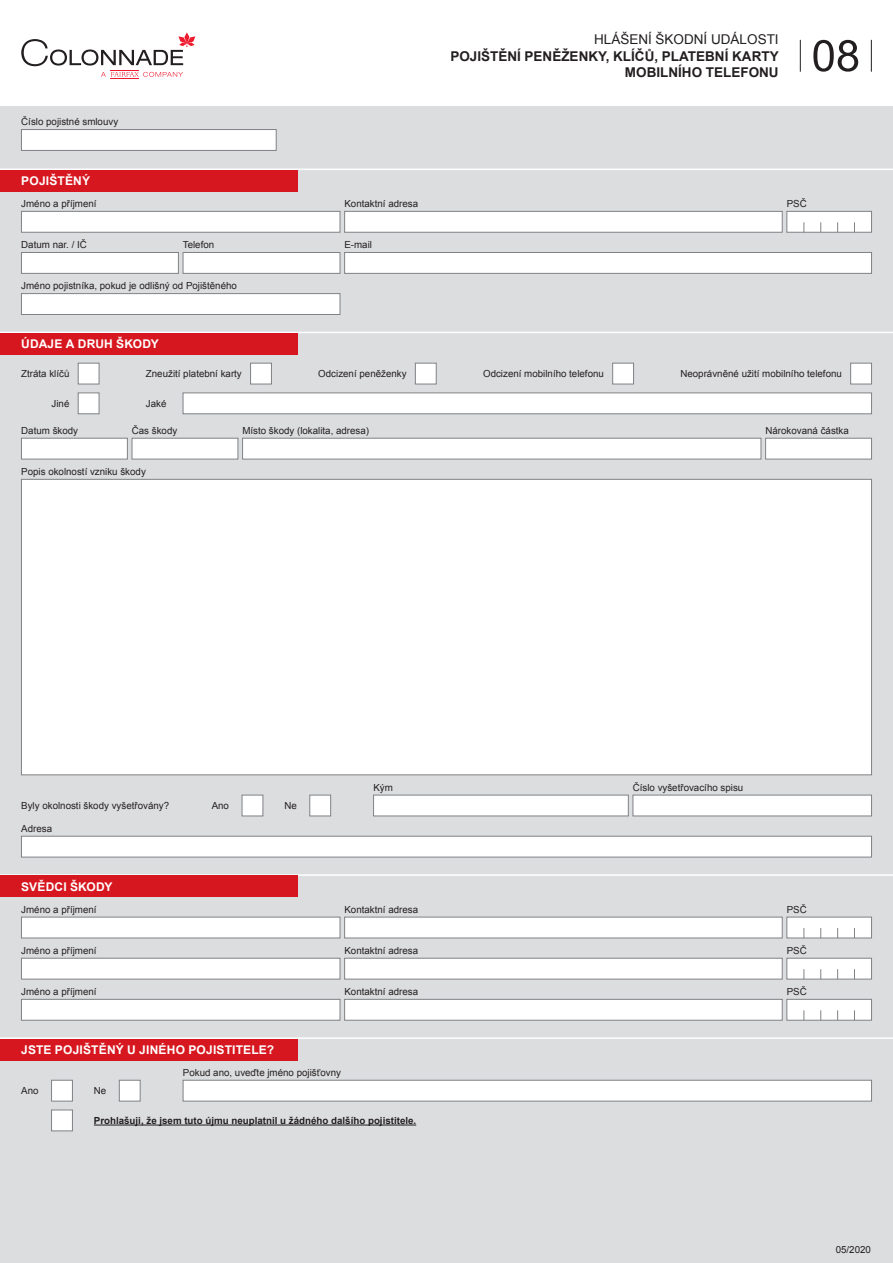
<style>
.page{position:relative;width:893px;height:1263px;background:#fff}
.page>*{position:absolute;margin:0;border:0;box-sizing:border-box;transform-origin:0 0}
._01_nadpis_v_bunkach{font:700 13.5px "Arial";color:#231f20}
._01_nadpis_v_bunkach-2{font:13.5px "Arial";color:#231f20}
._01_nadpis_v_bunkach-3{font:700 12px "Arial";letter-spacing:.015em;color:#fff}
._01_nadpis_v_bunkach-4{font:9.75px "Arial";color:#231f20}
.t1{font:700 9.75px "Arial";color:#231f20}
</style>
<div class="page">
<div style="left:0;top:106px;width:893px;height:1157px;background:#dcdddf"></div>
<div style="left:21px;top:129px;width:255px;height:22px;background:#fff;border:1px solid #808285"></div>
<hr style="left:0;top:169px;width:893px;height:1px;background:#fff">
<div style="left:0;top:170px;width:298px;height:21px;background:#d7171f"></div>
<hr style="left:0;top:332px;width:893px;height:1px;background:#fff">
<div style="left:0;top:333px;width:298px;height:21px;background:#d7171f"></div>
<svg style="left:813px;top:40px;width:45px;height:32px"></svg>
<hr style="left:800px;top:40px;width:1px;height:32px;background:#231f20">
<hr style="left:871px;top:40px;width:1px;height:32px;background:#231f20">
<div style="left:21px;top:252px;width:158px;height:22px;background:#fff;border:1px solid #808285"></div>
<div style="left:183px;top:252px;width:157px;height:22px;background:#fff;border:1px solid #808285"></div>
<div style="left:344px;top:252px;width:528px;height:22px;background:#fff;border:1px solid #808285"></div>
<div style="left:21px;top:211px;width:319px;height:21px;background:#fff;border:1px solid #808285"></div>
<div style="left:787px;top:211px;width:85px;height:21px;background:#fff;border:1px solid #808285"></div>
<div style="left:21px;top:293px;width:319px;height:22px;background:#fff;border:1px solid #808285"></div>
<div style="left:344px;top:211px;width:438px;height:21px;background:#fff;border:1px solid #808285"></div>
<div style="left:78px;top:363px;width:21px;height:21px;background:#fff;border:1px solid #808285"></div>
<div style="left:250px;top:363px;width:22px;height:21px;background:#fff;border:1px solid #808285"></div>
<div style="left:612px;top:363px;width:22px;height:21px;background:#fff;border:1px solid #808285"></div>
<div style="left:415px;top:363px;width:21px;height:21px;background:#fff;border:1px solid #808285"></div>
<div style="left:850px;top:363px;width:22px;height:21px;background:#fff;border:1px solid #808285"></div>
<div style="left:183px;top:393px;width:689px;height:21px;background:#fff;border:1px solid #808285"></div>
<div style="left:242px;top:438px;width:519px;height:21px;background:#fff;border:1px solid #808285"></div>
<div style="left:21px;top:479px;width:851px;height:296px;background:#fff;border:1px solid #808285"></div>
<div style="left:21px;top:438px;width:107px;height:21px;background:#fff;border:1px solid #808285"></div>
<div style="left:765px;top:438px;width:107px;height:21px;background:#fff;border:1px solid #808285"></div>
<div style="left:132px;top:438px;width:106px;height:21px;background:#fff;border:1px solid #808285"></div>
<div style="left:78px;top:393px;width:21px;height:21px;background:#fff;border:1px solid #808285"></div>
<div style="left:242px;top:795px;width:21px;height:21px;background:#fff;border:1px solid #808285"></div>
<div style="left:310px;top:795px;width:21px;height:21px;background:#fff;border:1px solid #808285"></div>
<div style="left:373px;top:795px;width:255px;height:21px;background:#fff;border:1px solid #808285"></div>
<div style="left:633px;top:795px;width:239px;height:21px;background:#fff;border:1px solid #808285"></div>
<div style="left:21px;top:836px;width:851px;height:21px;background:#fff;border:1px solid #808285"></div>
<hr style="left:0;top:874px;width:893px;height:2px;background:#fff">
<div style="left:0;top:876px;width:298px;height:21px;background:#d7171f"></div>
<div style="left:21px;top:917px;width:319px;height:21px;background:#fff;border:1px solid #808285"></div>
<div style="left:344px;top:917px;width:438px;height:21px;background:#fff;border:1px solid #808285"></div>
<div style="left:787px;top:917px;width:85px;height:21px;background:#fff;border:1px solid #808285"></div>
<div style="left:21px;top:958px;width:319px;height:21px;background:#fff;border:1px solid #808285"></div>
<div style="left:344px;top:958px;width:438px;height:21px;background:#fff;border:1px solid #808285"></div>
<div style="left:787px;top:958px;width:85px;height:21px;background:#fff;border:1px solid #808285"></div>
<div style="left:21px;top:999px;width:319px;height:21px;background:#fff;border:1px solid #808285"></div>
<div style="left:344px;top:999px;width:438px;height:21px;background:#fff;border:1px solid #808285"></div>
<div style="left:787px;top:999px;width:85px;height:21px;background:#fff;border:1px solid #808285"></div>
<hr style="left:0;top:1037px;width:893px;height:2px;background:#fff">
<div style="left:0;top:1039px;width:298px;height:21px;background:#d7171f"></div>
<div style="left:183px;top:1080px;width:689px;height:21px;background:#fff;border:1px solid #808285"></div>
<div style="left:51px;top:1080px;width:22px;height:21px;background:#fff;border:1px solid #808285"></div>
<div style="left:119px;top:1080px;width:21px;height:21px;background:#fff;border:1px solid #808285"></div>
<div style="left:51px;top:1110px;width:22px;height:21px;background:#fff;border:1px solid #808285"></div>
<hr style="left:94px;top:1124px;width:322px;height:1px;background:#231f20">
<svg style="left:21px;top:32px;width:174px;height:47px"></svg>
<p class="_01_nadpis_v_bunkach-4" style="left:21px;top:115px;width:98px">Číslo pojistné smlouvy</p>
<p class="_01_nadpis_v_bunkach-3" style="left:21px;top:173px;width:70px">POJIŠTĚNÝ</p>
<p class="_01_nadpis_v_bunkach-2" style="left:594px;top:31px;width:186px">HLÁŠENÍ ŠKODNÍ UDÁLOSTI</p>
<p class="_01_nadpis_v_bunkach" style="left:450px;top:47px;width:330px">POJIŠTĚNÍ PENĚŽENKY, KLÍČŮ, PLATEBNÍ KARTY</p>
<p class="_01_nadpis_v_bunkach" style="left:625px;top:63px;width:155px">MOBILNÍHO TELEFONU</p>
<p class="_01_nadpis_v_bunkach-4" style="left:21px;top:197px;width:77px">Jméno a příjmení</p>
<p class="_01_nadpis_v_bunkach-4" style="left:787px;top:197px;width:22px">PSČ</p>
<p class="_01_nadpis_v_bunkach-4" style="left:344px;top:197px;width:75px">Kontaktní adresa</p>
<p class="_01_nadpis_v_bunkach-4" style="left:21px;top:238px;width:67px">Datum nar. / IČ</p>
<p class="_01_nadpis_v_bunkach-4" style="left:183px;top:238px;width:33px">Telefon</p>
<p class="_01_nadpis_v_bunkach-4" style="left:344px;top:238px;width:29px">E-mail</p>
<p class="_01_nadpis_v_bunkach-4" style="left:21px;top:279px;width:217px">Jméno pojistníka, pokud je odlišný od Pojištěného</p>
<p class="_01_nadpis_v_bunkach-3" style="left:21px;top:336px;width:139px">ÚDAJE A DRUH ŠKODY</p>
<p class="_01_nadpis_v_bunkach-4" style="left:21px;top:367px;width:50px">Ztráta klíčů</p>
<p class="_01_nadpis_v_bunkach-4" style="left:146px;top:367px;width:97px">Zneužití platební karty</p>
<p class="_01_nadpis_v_bunkach-4" style="left:318px;top:367px;width:90px">Odcizení peněženky</p>
<p class="_01_nadpis_v_bunkach-4" style="left:483px;top:367px;width:122px">Odcizení mobilního telefonu</p>
<p class="_01_nadpis_v_bunkach-4" style="left:680px;top:367px;width:163px">Neoprávněné užití mobilního telefonu</p>
<p class="_01_nadpis_v_bunkach-4" style="left:146px;top:397px;width:22px">Jaké</p>
<p class="_01_nadpis_v_bunkach-4" style="left:242px;top:424px;width:128px">Místo škody (lokalita, adresa)</p>
<p class="_01_nadpis_v_bunkach-4" style="left:21px;top:465px;width:126px">Popis okolností vzniku škody</p>
<p class="_01_nadpis_v_bunkach-4" style="left:52px;top:397px;width:19px">Jiné</p>
<p class="_01_nadpis_v_bunkach-4" style="left:21px;top:424px;width:58px">Datum škody</p>
<p class="_01_nadpis_v_bunkach-4" style="left:132px;top:424px;width:47px">Čas škody</p>
<p class="_01_nadpis_v_bunkach-4" style="left:765px;top:424px;width:85px">Nárokovaná částka</p>
<p class="_01_nadpis_v_bunkach-4" style="left:21px;top:799px;width:149px">Byly okolnosti škody vyšetřovány?</p>
<p class="_01_nadpis_v_bunkach-4" style="left:212px;top:799px;width:19px">Ano</p>
<p class="_01_nadpis_v_bunkach-4" style="left:284px;top:799px;width:14px">Ne</p>
<p class="_01_nadpis_v_bunkach-4" style="left:21px;top:822px;width:32px">Adresa</p>
<p class="_01_nadpis_v_bunkach-4" style="left:373px;top:781px;width:21px">Kým</p>
<p class="_01_nadpis_v_bunkach-4" style="left:633px;top:781px;width:112px">Číslo vyšetřovacího spisu</p>
<p class="_01_nadpis_v_bunkach-3" style="left:21px;top:878px;width:93px">SVĚDCI ŠKODY</p>
<p class="_01_nadpis_v_bunkach-4" style="left:21px;top:903px;width:77px">Jméno a příjmení</p>
<p class="_01_nadpis_v_bunkach-4" style="left:344px;top:903px;width:75px">Kontaktní adresa</p>
<p class="_01_nadpis_v_bunkach-4" style="left:787px;top:903px;width:22px">PSČ</p>
<p class="_01_nadpis_v_bunkach-4" style="left:21px;top:944px;width:77px">Jméno a příjmení</p>
<p class="_01_nadpis_v_bunkach-4" style="left:344px;top:944px;width:75px">Kontaktní adresa</p>
<p class="_01_nadpis_v_bunkach-4" style="left:787px;top:944px;width:22px">PSČ</p>
<p class="_01_nadpis_v_bunkach-4" style="left:21px;top:985px;width:77px">Jméno a příjmení</p>
<p class="_01_nadpis_v_bunkach-4" style="left:344px;top:985px;width:75px">Kontaktní adresa</p>
<p class="_01_nadpis_v_bunkach-4" style="left:787px;top:985px;width:22px">PSČ</p>
<p class="_01_nadpis_v_bunkach-3" style="left:21px;top:1042px;width:254px">JSTE POJIŠTĚNÝ U JINÉHO POJISTITELE?</p>
<p class="_01_nadpis_v_bunkach-4" style="left:183px;top:1066px;width:160px">Pokud ano, uveďte jméno pojišťovny</p>
<p class="_01_nadpis_v_bunkach-4" style="left:21px;top:1084px;width:19px">Ano</p>
<p class="_01_nadpis_v_bunkach-4" style="left:94px;top:1084px;width:14px">Ne</p>
<p class="t1" style="left:94px;top:1114px;width:324px">Prohlašuji, že jsem tuto újmu neuplatnil u žádného dalšího pojistitele.</p>
<p class="_01_nadpis_v_bunkach-4" style="left:836px;top:1243px;width:37px">05/2020</p>
</div>
